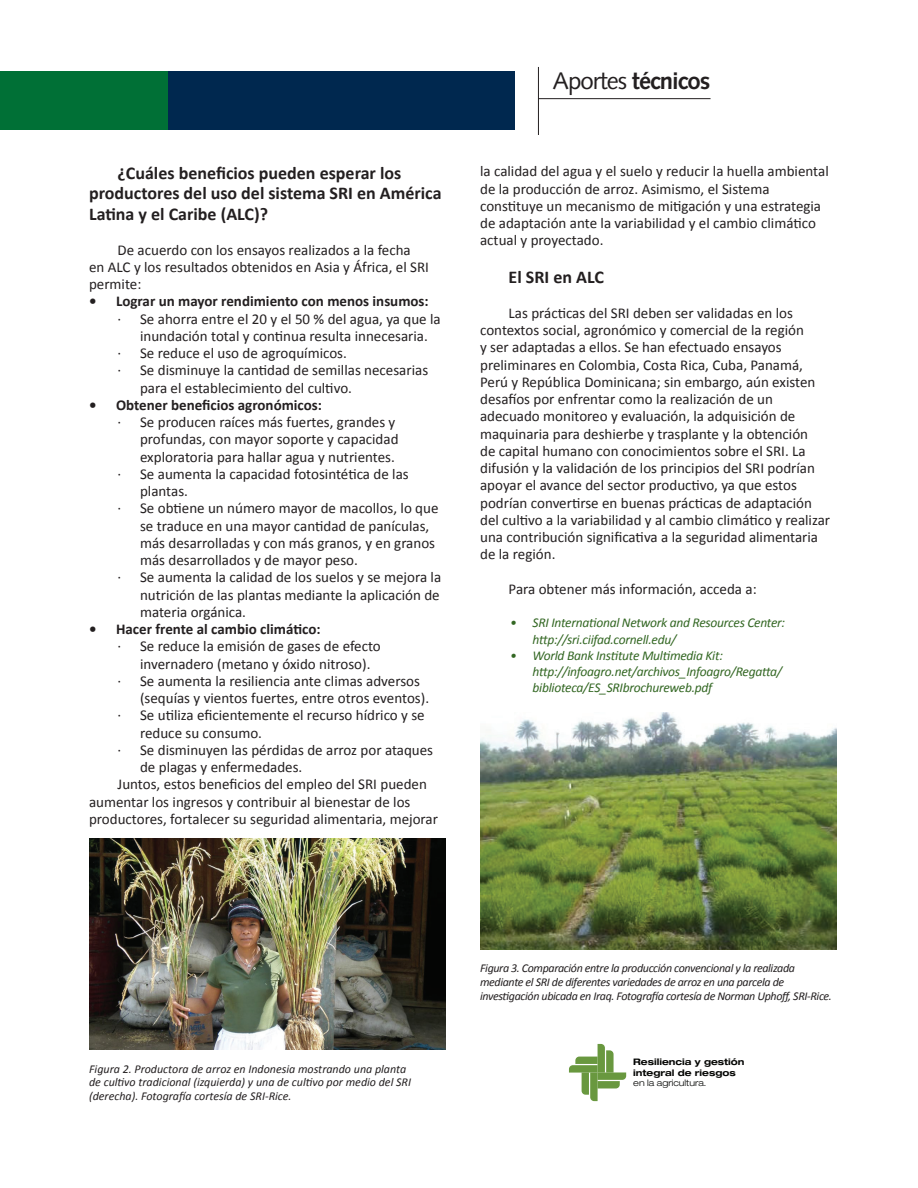
<style>
.page{position:relative;width:918px;height:1188px;background:#fff}
.page>*{position:absolute;margin:0;border:0;box-sizing:border-box;transform-origin:0 0}
.t1{font:700 24px "Syntax";letter-spacing:-.04em;color:#231f20}
.t2{font:700 18px/20.7px "Calibri";color:#231f20}
.t3{font:15px/17.2px "Calibri";color:#231f20}
.t4{font:700 15px "Calibri";color:#231f20}
.t5{font:italic 13.5px/16.2px "Calibri";letter-spacing:-.02em;color:#336723}
.t6{font:italic 12px/13.8px "Calibri";letter-spacing:-.03em;color:#231f20}
.t7{font:italic 12px/13.8px "Calibri";color:#231f20}
.t8{font:700 expanded 9px/10.8px "Helvetica Neue";color:#040503}
.t9{font:300 expanded 9px "Helvetica Neue";color:#040503}
.s1{font-weight:400}
</style>
<div class="page">
<div style="left:166px;top:71px;width:349px;height:59px;background:#00284f"></div>
<div style="left:0;top:71px;width:167px;height:59px;background:#007036"></div>
<hr style="left:538px;top:67px;width:1px;height:68px;background:#231f20">
<hr style="left:538px;top:98px;width:173px;height:1px;background:#231f20">
<img style="left:89px;top:838px;width:357px;height:212px">
<img style="left:480px;top:713px;width:357px;height:236px">
<svg style="left:569px;top:1044px;width:57px;height:57px"></svg>
<p class="t2" style="left:89px;top:162px;width:354px;text-indent:28px">¿Cuáles beneficios pueden esperar los productores del uso del sistema SRI en América<br>Latina y el Caribe (ALC)?</p>
<p class="t3" style="left:89px;top:241px;width:341px;text-indent:28px">De acuerdo con los ensayos realizados a la fecha en ALC y los resultados obtenidos en Asia y África, el SRI permite:</p>
<p class="t4" style="left:89px;top:292px;width:341px">• Lograr un mayor rendimiento con menos insumos:</p>
<p class="t3" style="left:118px;top:310px;width:325px">· Se ahorra entre el 20 y el 50 % del agua, ya que la</p>
<p class="t3" style="left:140px;top:327px;width:289px">inundación total y continua resulta innecesaria.</p>
<p class="t3" style="left:118px;top:345px;width:231px">· Se reduce el uso de agroquímicos.</p>
<p class="t3" style="left:118px;top:362px;width:312px">· Se disminuye la cantidad de semillas necesarias</p>
<p class="t3" style="left:140px;top:379px;width:213px">para el establecimiento del cultivo.</p>
<p class="t4" style="left:89px;top:395px;width:234px">• Obtener beneficios agronómicos:</p>
<p class="t3" style="left:118px;top:414px;width:279px">· Se producen raíces más fuertes, grandes y</p>
<p class="t3" style="left:140px;top:431px;width:260px">profundas, con mayor soporte y capacidad</p>
<p class="t3" style="left:140px;top:448px;width:256px">exploratoria para hallar agua y nutrientes.</p>
<p class="t3" style="left:118px;top:465px;width:293px">· Se aumenta la capacidad fotosintética de las</p>
<p class="t3" style="left:140px;top:483px;width:49px">plantas.</p>
<p class="t3" style="left:118px;top:500px;width:322px">· Se obtiene un número mayor de macollos, lo que</p>
<p class="t3" style="left:140px;top:517px;width:291px">se traduce en una mayor cantidad de panículas,</p>
<p class="t3" style="left:140px;top:534px;width:297px">más desarrolladas y con más granos, y en granos</p>
<p class="t3" style="left:140px;top:552px;width:219px">más desarrollados y de mayor peso.</p>
<p class="t3" style="left:118px;top:569px;width:325px">· Se aumenta la calidad de los suelos y se mejora la</p>
<p class="t3" style="left:140px;top:586px;width:301px">nutrición de las plantas mediante la aplicación de</p>
<p class="t3" style="left:140px;top:603px;width:108px">materia orgánica.</p>
<p class="t4" style="left:89px;top:620px;width:233px">• Hacer frente al cambio climático:</p>
<p class="t3" style="left:118px;top:638px;width:265px">· Se reduce la emisión de gases de efecto</p>
<p class="t3" style="left:140px;top:655px;width:232px">invernadero (metano y óxido nitroso).</p>
<p class="t3" style="left:118px;top:672px;width:304px">· Se aumenta la resiliencia ante climas adversos</p>
<p class="t3" style="left:140px;top:690px;width:291px">(sequías y vientos fuertes, entre otros eventos).</p>
<p class="t3" style="left:118px;top:707px;width:309px">· Se utiliza eficientemente el recurso hídrico y se</p>
<p class="t3" style="left:140px;top:724px;width:124px">reduce su consumo.</p>
<p class="t3" style="left:118px;top:741px;width:317px">· Se disminuyen las pérdidas de arroz por ataques</p>
<p class="t3" style="left:140px;top:759px;width:164px">de plagas y enfermedades.</p>
<p class="t3" style="left:118px;top:776px;width:311px">Juntos, estos beneficios del empleo del SRI pueden</p>
<p class="t3" style="left:89px;top:793px;width:323px">aumentar los ingresos y contribuir al bienestar de los</p>
<p class="t3" style="left:89px;top:810px;width:350px">productores, fortalecer su seguridad alimentaria, mejorar</p>
<h1 class="t1" style="left:553px;top:67px;width:159px"><span class="s1">Aportes</span> técnicos</h1>
<p class="t3" style="left:480px;top:163px;width:350px">la calidad del agua y el suelo y reducir la huella ambiental de la producción de arroz. Asimismo, el Sistema constituye un mecanismo de mitigación y una estrategia de adaptación ante la variabilidad y el cambio climático actual y proyectado.</p>
<p class="t2" style="left:509px;top:267px;width:97px">El SRI en ALC</p>
<p class="t3" style="left:480px;top:304px;width:352px;text-indent:28px">Las prácticas del SRI deben ser validadas en los contextos social, agronómico y comercial de la región<br>y ser adaptadas a ellos. Se han efectuado ensayos preliminares en Colombia, Costa Rica, Cuba, Panamá, Perú y República Dominicana; sin embargo, aún existen desafíos por enfrentar como la realización de un adecuado monitoreo y evaluación, la adquisición de maquinaria para deshierbe y trasplante y la obtención<br>de capital humano con conocimientos sobre el SRI. La difusión y la validación de los principios del SRI podrían apoyar el avance del sector productivo, ya que estos podrían convertirse en buenas prácticas de adaptación del cultivo a la variabilidad y al cambio climático y realizar una contribución significativa a la seguridad alimentaria de la región.</p>
<p class="t3" style="left:509px;top:580px;width:250px">Para obtener más información, acceda a:</p>
<p class="t5" style="left:533px;top:614px;width:254px;text-indent:-23px">• SRI International Network and Resources Center: http://sri.ciifad.cornell.edu/</p>
<p class="t5" style="left:533px;top:647px;width:251px;text-indent:-23px">• World Bank Institute Multimedia Kit: http://infoagro.net/archivos_Infoagro/Regatta/ biblioteca/ES_SRIbrochureweb.pdf</p>
<p class="t7" style="left:89px;top:1061px;width:324px">Figura 2. Productora de arroz en Indonesia mostrando una planta de cultivo tradicional (izquierda) y una de cultivo por medio del SRI (derecha). Fotografía cortesía de SRI-Rice.</p>
<p class="t6" style="left:480px;top:961px;width:353px">Figura 3. Comparación entre la producción convencional y la realizada mediante el SRI de diferentes variedades de arroz en una parcela de investigación ubicada en Iraq. Fotografía cortesía de Norman Uphoff, SRI-Rice.</p>
<p class="t8" style="left:633px;top:1056px;width:113px">Resiliencia y gestión integral de riesgos</p>
<p class="t9" style="left:633px;top:1078px;width:75px">en la agricultura.</p>
</div>
